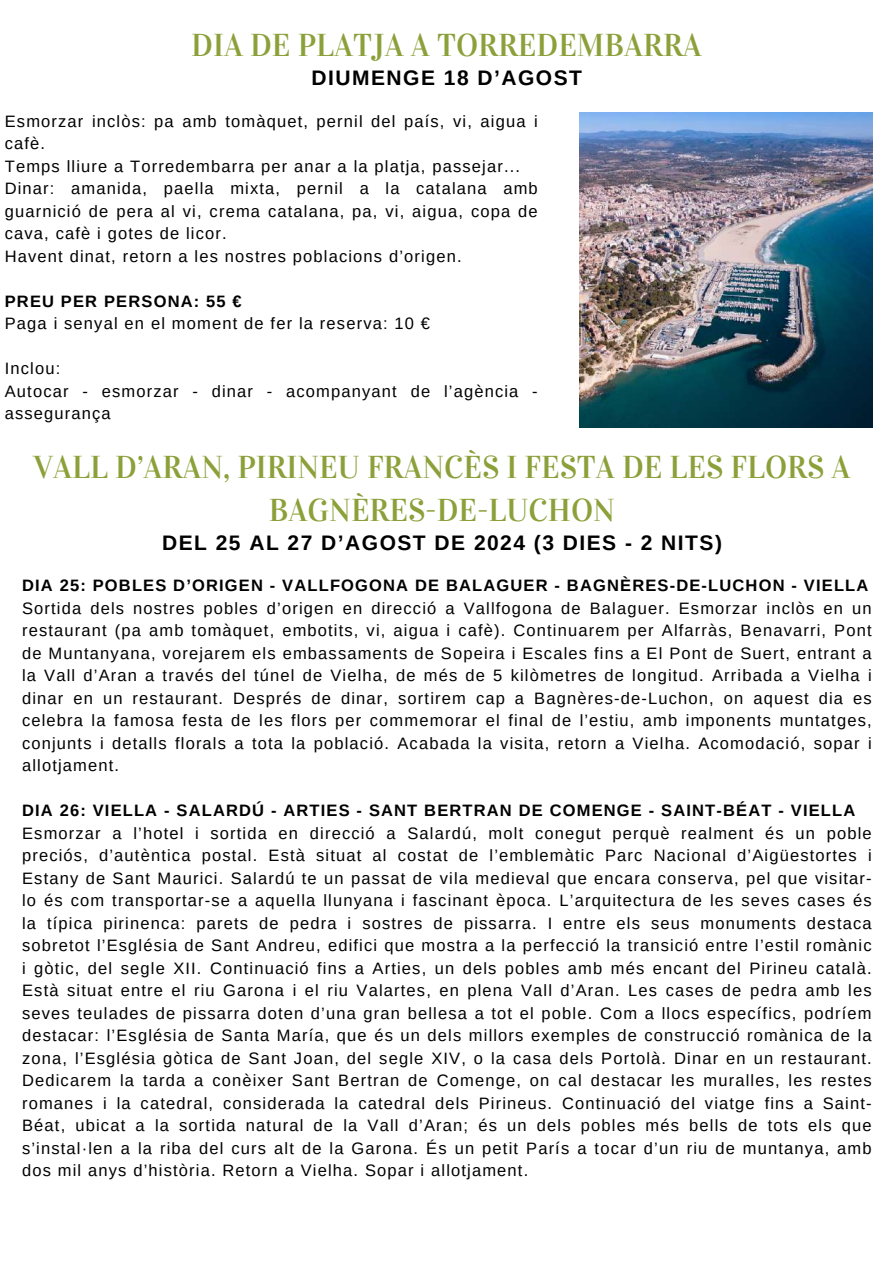
<style>
.page{position:relative;width:894px;height:1264px;background:#fff}
.page>*{position:absolute;margin:0;border:0;box-sizing:border-box;transform-origin:0 0}
.t1{font:31.5px/43.8px "Vidaloka";color:#8ca03a;text-align:center}
.t2{font:700 21px "Arimo";letter-spacing:.07em;color:#000}
.t3{font:16.5px/22.5px "Arimo";letter-spacing:.07em;color:#000}
.t4{font:700 16.5px "Arimo";letter-spacing:.07em;color:#000}
</style>
<div class="page">
<img style="left:579px;top:112px;width:293px;height:315px">
<h1 class="t1" style="left:191px;top:24px;width:512px">DIA DE PLATJA A TORREDEMBARRA</h1>
<p class="t2" style="left:311px;top:66px;width:272px">DIUMENGE 18 D’AGOST</p>
<p class="t3" style="left:5px;top:110px;width:534px">Esmorzar inclòs: pa amb tomàquet, pernil del país, vi, aigua i cafè.<br>Temps lliure a Torredembarra per anar a la platja, passejar...<br>Dinar: amanida, paella mixta, pernil a la catalana amb guarnició de pera al vi, crema catalana, pa, vi, aigua, copa de cava, cafè i gotes de licor.<br>Havent dinat, retorn a les nostres poblacions d’origen.</p>
<p class="t4" style="left:5px;top:292px;width:238px">PREU PER PERSONA: 55 €</p>
<p class="t3" style="left:5px;top:312px;width:427px">Paga i senyal en el moment de fer la reserva: 10 €</p>
<p class="t3" style="left:5px;top:357px;width:534px">Inclou:<br>Autocar - esmorzar - dinar - acompanyant de l’agència - assegurança</p>
<h1 class="t1" style="left:33px;top:445px;width:818px">VALL D’ARAN, PIRINEU FRANCÈS I FESTA DE LES FLORS A<br>BAGNÈRES-DE-LUCHON</h1>
<p class="t2" style="left:162px;top:531px;width:561px">DEL 25 AL 27 D’AGOST DE 2024 (3 DIES - 2 NITS)</p>
<p class="t4" style="left:22px;top:576px;width:847px">DIA 25: POBLES D’ORIGEN - VALLFOGONA DE BALAGUER - BAGNÈRES-DE-LUCHON - VIELLA</p>
<p class="t3" style="left:22px;top:596px;width:850px;text-align:justify">Sortida dels nostres pobles d’origen en direcció a Vallfogona de Balaguer. Esmorzar inclòs en un restaurant (pa amb tomàquet, embotits, vi, aigua i cafè). Continuarem per Alfarràs, Benavarri, Pont de Muntanyana, vorejarem els embassaments de Sopeira i Escales fins a El Pont de Suert, entrant a la Vall d’Aran a través del túnel de Vielha, de més de 5 kilòmetres de longitud. Arribada a Vielha i dinar en un restaurant. Després de dinar, sortirem cap a Bagnères-de-Luchon, on aquest dia es celebra la famosa festa de les flors per commemorar el final de l’estiu, amb imponents muntatges, conjunts i detalls florals a tota la població. Acabada la visita, retorn a Vielha. Acomodació, sopar i allotjament.</p>
<p class="t4" style="left:22px;top:801px;width:834px">DIA 26: VIELLA - SALARDÚ - ARTIES - SANT BERTRAN DE COMENGE - SAINT-BÉAT - VIELLA</p>
<p class="t3" style="left:22px;top:821px;width:850px;text-align:justify">Esmorzar a l’hotel i sortida en direcció a Salardú, molt conegut perquè realment és un poble preciós, d’autèntica postal. Està situat al costat de l’emblemàtic Parc Nacional d’Aigüestortes i Estany de Sant Maurici. Salardú te un passat de vila medieval que encara conserva, pel que visitar&shy;lo és com transportar-se a aquella llunyana i fascinant època. L’arquitectura de les seves cases és la típica pirinenca: parets de pedra i sostres de pissarra. I entre els seus monuments destaca sobretot l’Església de Sant Andreu, edifici que mostra a la perfecció la transició entre l’estil romànic i gòtic, del segle XII. Continuació fins a Arties, un dels pobles amb més encant del Pirineu català.<br>Està situat entre el riu Garona i el riu Valartes, en plena Vall d’Aran. Les cases de pedra amb les seves teulades de pissarra doten d’una gran bellesa a tot el poble. Com a llocs específics, podríem destacar: l’Església de Santa María, que és un dels millors exemples de construcció romànica de la zona, l’Església gòtica de Sant Joan, del segle XIV, o la casa dels Portolà. Dinar en un restaurant.<br>Dedicarem la tarda a conèixer Sant Bertran de Comenge, on cal destacar les muralles, les restes romanes i la catedral, considerada la catedral dels Pirineus. Continuació del viatge fins a Saint-Béat, ubicat a la sortida natural de la Vall d’Aran; és un dels pobles més bells de tots els que s’instal·len a la riba del curs alt de la Garona. És un petit París a tocar d’un riu de muntanya, amb dos mil anys d’història. Retorn a Vielha. Sopar i allotjament.</p>
</div>
